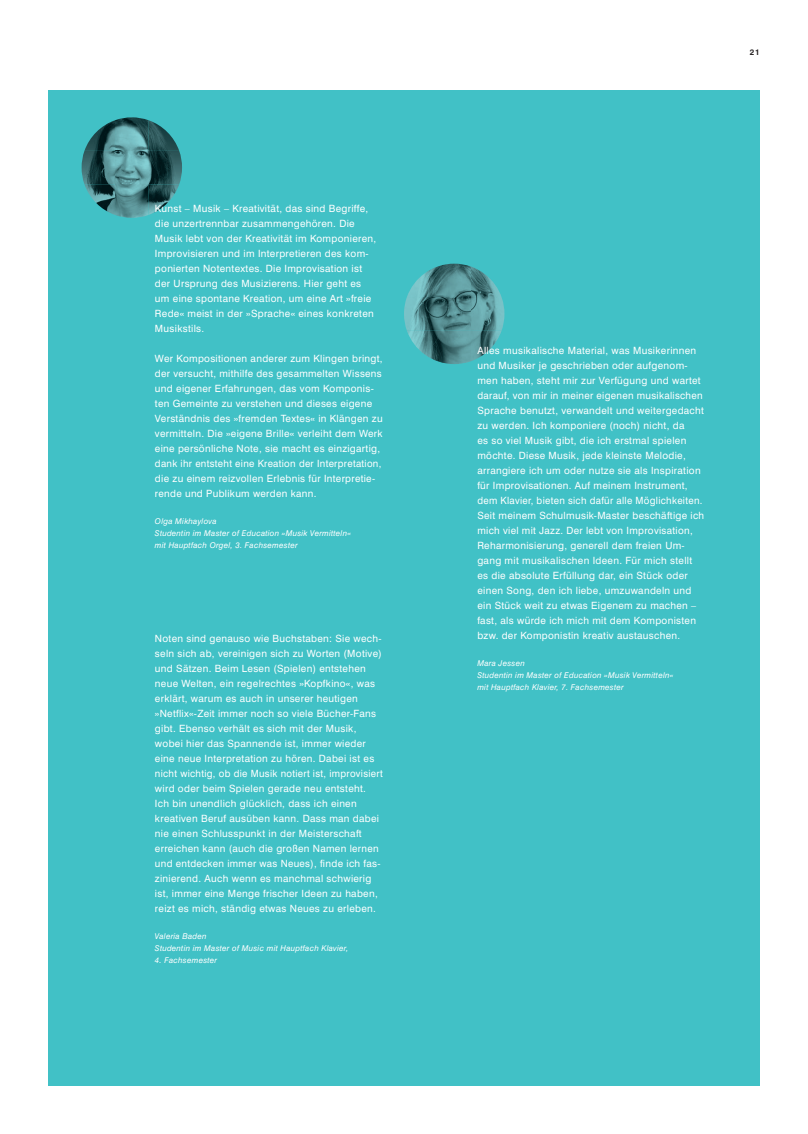
<style>
.page{position:relative;width:808px;height:1134px;background:#fff}
.page>*{position:absolute;margin:0;border:0;box-sizing:border-box;transform-origin:0 0}
.t1{font:10px/15px "Swiss 721 BT";letter-spacing:.03em;color:#fff}
.t2{font:italic 8px/12px "Swiss 721 BT";letter-spacing:.03em;color:#fff}
.t3{font:700 8px "Swiss 721 BT";color:#231f20}
</style>
<div class="page">
<div style="left:48px;top:91px;width:712px;height:995px;background:#41c1c6"></div>
<img style="left:407px;top:264px;width:64px;height:33px">
<img style="left:471px;top:266px;width:33px;height:65px">
<img style="left:404px;top:297px;width:67px;height:34px">
<img style="left:407px;top:331px;width:64px;height:33px">
<img style="left:471px;top:331px;width:31px;height:30px">
<img style="left:84px;top:120px;width:31px;height:31px">
<img style="left:115px;top:117px;width:34px;height:34px">
<img style="left:149px;top:120px;width:30px;height:31px">
<img style="left:82px;top:151px;width:100px;height:33px">
<img style="left:84px;top:184px;width:31px;height:31px">
<img style="left:115px;top:184px;width:34px;height:34px">
<img style="left:149px;top:184px;width:30px;height:31px">
<p class="t1" style="left:155px;top:201px;width:223px">Kunst – Musik – Kreativität, das sind Begriffe, die unzertrennbar zusammengehören. Die Musik lebt von der Kreativität im Komponieren, Improvisieren und im Interpretieren des kom&shy;ponierten Notentextes. Die Improvisation ist der Ursprung des Musizierens. Hier geht es um eine spontane Kreation, um eine Art »freie Rede« meist in der »Sprache« eines konkreten Musikstils.</p>
<p class="t1" style="left:155px;top:351px;width:229px">Wer Kompositionen anderer zum Klingen bringt, der versucht, mithilfe des gesammelten Wissens und eigener Erfahrungen, das vom Komponis&shy;ten Gemeinte zu verstehen und dieses eigene Verständnis des »fremden Textes« in Klängen zu vermitteln. Die »eigene Brille« verleiht dem Werk eine persönliche Note, sie macht es einzigartig, dank ihr entsteht eine Kreation der Interpretation, die zu einem reizvollen Erlebnis für Interpretie&shy;rende und Publikum werden kann.</p>
<p class="t2" style="left:155px;top:515px;width:197px">Olga Mikhaylova<br>Studentin im Master of Education »Musik Vermitteln« mit Hauptfach Orgel, 3. Fachsemester</p>
<p class="t1" style="left:155px;top:631px;width:229px">Noten sind genauso wie Buchstaben: Sie wech&shy;seln sich ab, vereinigen sich zu Worten (Motive) und Sätzen. Beim Lesen (Spielen) entstehen neue Welten, ein regelrechtes »Kopfkino«, was erklärt, warum es auch in unserer heutigen »Netflix«-Zeit immer noch so viele Bücher-Fans gibt. Ebenso verhält es sich mit der Musik, wobei hier das Spannende ist, immer wieder eine neue Interpretation zu hören. Dabei ist es nicht wichtig, ob die Musik notiert ist, improvisiert wird oder beim Spielen gerade neu entsteht.<br>Ich bin unendlich glücklich, dass ich einen kreativen Beruf ausüben kann. Dass man dabei nie einen Schlusspunkt in der Meisterschaft erreichen kann (auch die großen Namen lernen und entdecken immer was Neues), finde ich fas&shy;zinierend. Auch wenn es manchmal schwierig ist, immer eine Menge frischer Ideen zu haben, reizt es mich, ständig etwas Neues zu erleben.</p>
<p class="t2" style="left:155px;top:930px;width:195px">Valeria Baden<br>Studentin im Master of Music mit Hauptfach Klavier,</p>
<p class="t2" style="left:155px;top:954px;width:64px">4. Fachsemester</p>
<p class="t3" style="left:750px;top:47px;width:11px">21</p>
<p class="t1" style="left:477px;top:343px;width:228px">Alles musikalische Material, was Musikerinnen und Musiker je geschrieben oder aufgenom&shy;men haben, steht mir zur Verfügung und wartet darauf, von mir in meiner eigenen musikalischen Sprache benutzt, verwandelt und weitergedacht zu werden. Ich komponiere (noch) nicht, da<br>es so viel Musik gibt, die ich erstmal spielen möchte. Diese Musik, jede kleinste Melodie, arrangiere ich um oder nutze sie als Inspiration für Improvisationen. Auf meinem Instrument, dem Klavier, bieten sich dafür alle Möglichkeiten.<br>Seit meinem Schulmusik-Master beschäftige ich mich viel mit Jazz. Der lebt von Improvisation, Reharmonisierung, generell dem freien Um&shy;gang mit musikalischen Ideen. Für mich stellt es die absolute Erfüllung dar, ein Stück oder einen Song, den ich liebe, umzuwandeln und ein Stück weit zu etwas Eigenem zu machen – fast, als würde ich mich mit dem Komponisten bzw. der Komponistin kreativ austauschen.</p>
<p class="t2" style="left:477px;top:657px;width:197px">Mara Jessen<br>Studentin im Master of Education »Musik Vermitteln« mit Hauptfach Klavier, 7. Fachsemester</p>
</div>
